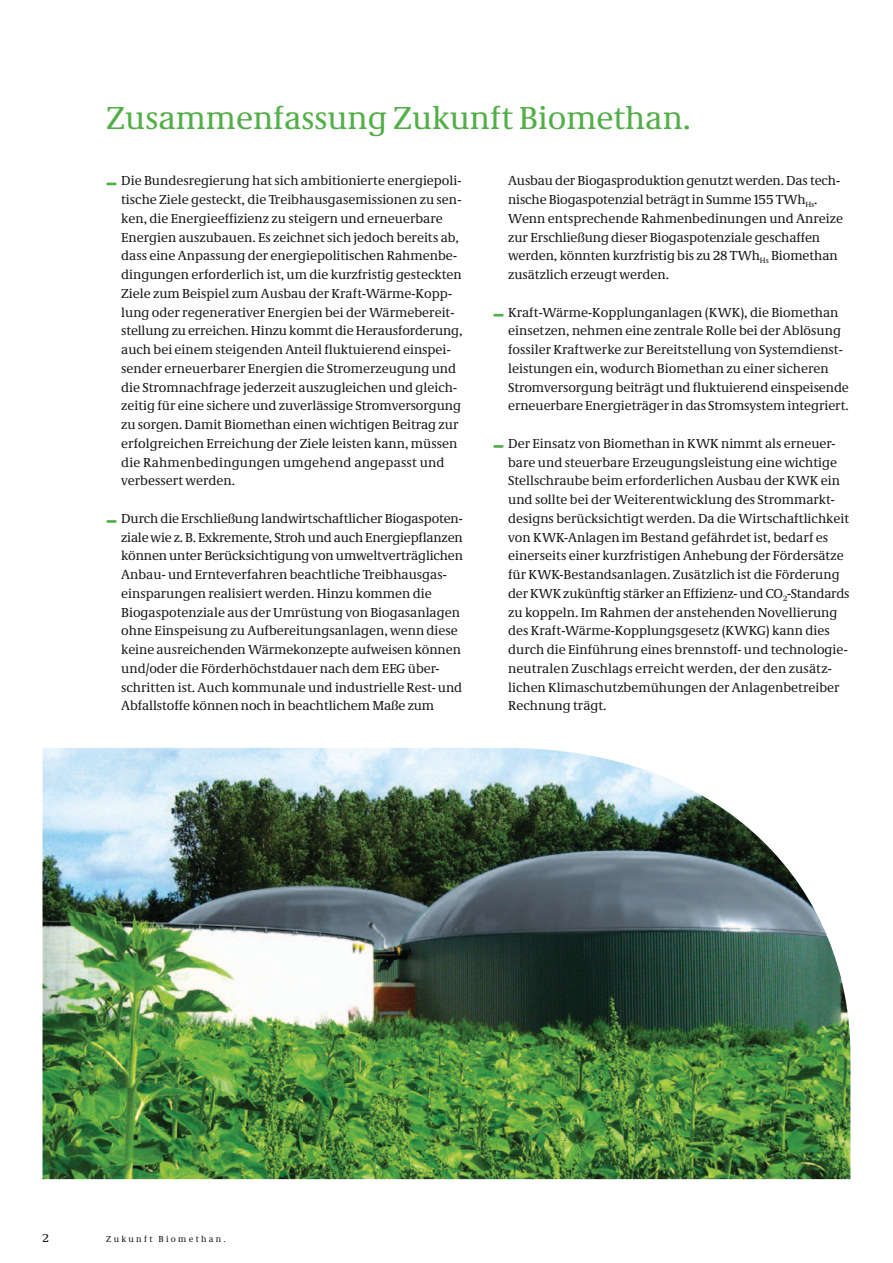
<style>
.page{position:relative;width:893px;height:1263px;background:#fff}
.page>*{position:absolute;margin:0;border:0;box-sizing:border-box;transform-origin:0 0}
.t1{font:33px "Neue Demos";color:#52af47}
.t2{font:13.5px/18.8px "Neue Demos";color:#1a1918}
.t3{font:12px "Neue Demos";color:#1a1918}
.t4{font:9px "Neue Demos";letter-spacing:.25em;color:#1a1918}
</style>
<div class="page">
<img style="left:43px;top:748px;width:807px;height:431px">
<svg style="left:106px;top:183px;width:11px;height:2px"></svg>
<svg style="left:106px;top:520px;width:11px;height:3px"></svg>
<svg style="left:493px;top:314px;width:11px;height:3px"></svg>
<svg style="left:493px;top:445px;width:11px;height:3px"></svg>
<h1 class="t1" style="left:106px;top:98px;width:586px">Zusammenfassung Zukunft Biomethan.</h1>
<p class="t2" style="left:121px;top:171px;width:343px">Die Bundesregierung hat sich ambitionierte energiepoli&shy;tische Ziele gesteckt, die Treibhausgasemissionen zu sen&shy;ken, die Energieeffizienz zu steigern und erneuerbare Energien auszubauen. Es zeichnet sich jedoch bereits ab, dass eine Anpassung der energiepolitischen Rahmenbe&shy;dingungen erforderlich ist, um die kurzfristig gesteckten Ziele zum Beispiel zum Ausbau der Kraft-Wärme-Kopp&shy;lung oder regenerativer Energien bei der Wärmebereit&shy;stellung zu erreichen. Hinzu kommt die Herausforderung, auch bei einem steigenden Anteil fluktuierend einspei&shy;sender erneuerbarer Energien die Stromerzeugung und die Stromnachfrage jederzeit auszugleichen und gleich&shy;zeitig für eine sichere und zuverlässige Stromversorgung zu sorgen. Damit Biomethan einen wichtigen Beitrag zur erfolgreichen Erreichung der Ziele leisten kann, müssen die Rahmenbedingungen umgehend angepasst und verbessert werden.</p>
<p class="t2" style="left:121px;top:509px;width:343px">Durch die Erschließung landwirtschaftlicher Biogaspoten&shy;ziale wie z. B. Exkremente, Stroh und auch Energiepflanzen können unter Berücksichtigung von umweltverträglichen Anbau- und Ernteverfahren beachtliche Treibhausgas&shy;einsparungen realisiert werden. Hinzu kommen die Biogaspotenziale aus der Umrüstung von Biogasanlagen ohne Einspeisung zu Aufbereitungsanlagen, wenn diese keine ausreichenden Wärmekonzepte aufweisen können und/oder die Förderhöchstdauer nach dem EEG über&shy;schritten ist. Auch kommunale und industrielle Rest- und Abfallstoffe können noch in beachtlichem Maße zum</p>
<p class="t2" style="left:508px;top:171px;width:336px">Ausbau der Biogasproduktion genutzt werden. Das tech&shy;nische Biogaspotenzial beträgt in Summe 155 TWh<sub>Hs</sub>.<br>Wenn entsprechende Rahmenbedinungen und Anreize zur Erschließung dieser Biogaspotenziale geschaffen werden, könnten kurzfristig bis zu 28 TWh<sub>Hs</sub> Biomethan zusätzlich erzeugt werden.</p>
<p class="t2" style="left:508px;top:302px;width:342px">Kraft-Wärme-Kopplunganlagen (KWK), die Biomethan einsetzen, nehmen eine zentrale Rolle bei der Ablösung fossiler Kraftwerke zur Bereitstellung von Systemdienst&shy;leistungen ein, wodurch Biomethan zu einer sicheren Stromversorgung beiträgt und fluktuierend einspeisende erneuerbare Energieträger in das Stromsystem integriert.</p>
<p class="t2" style="left:508px;top:434px;width:343px">Der Einsatz von Biomethan in KWK nimmt als erneuer&shy;bare und steuerbare Erzeugungsleistung eine wichtige Stellschraube beim erforderlichen Ausbau der KWK ein und sollte bei der Weiterentwicklung des Strommarkt&shy;designs berücksichtigt werden. Da die Wirtschaftlichkeit von KWK-Anlagen im Bestand gefährdet ist, bedarf es einerseits einer kurzfristigen Anhebung der Fördersätze für KWK-Bestandsanlagen. Zusätzlich ist die Förderung der KWK zukünftig stärker an Effizienz- und CO<sub>2</sub>-Standards zu koppeln. Im Rahmen der anstehenden Novellierung des Kraft-Wärme-Kopplungsgesetz (KWKG) kann dies durch die Einführung eines brennstoff- und technologie&shy;neutralen Zuschlags erreicht werden, der den zusätz&shy;lichen Klimaschutzbemühungen der Anlagenbetreiber Rechnung trägt.</p>
<p class="t3" style="left:43px;top:1231px;width:8px">2</p>
<p class="t4" style="left:106px;top:1233px;width:121px">Zukunft Biomethan.</p>
</div>
